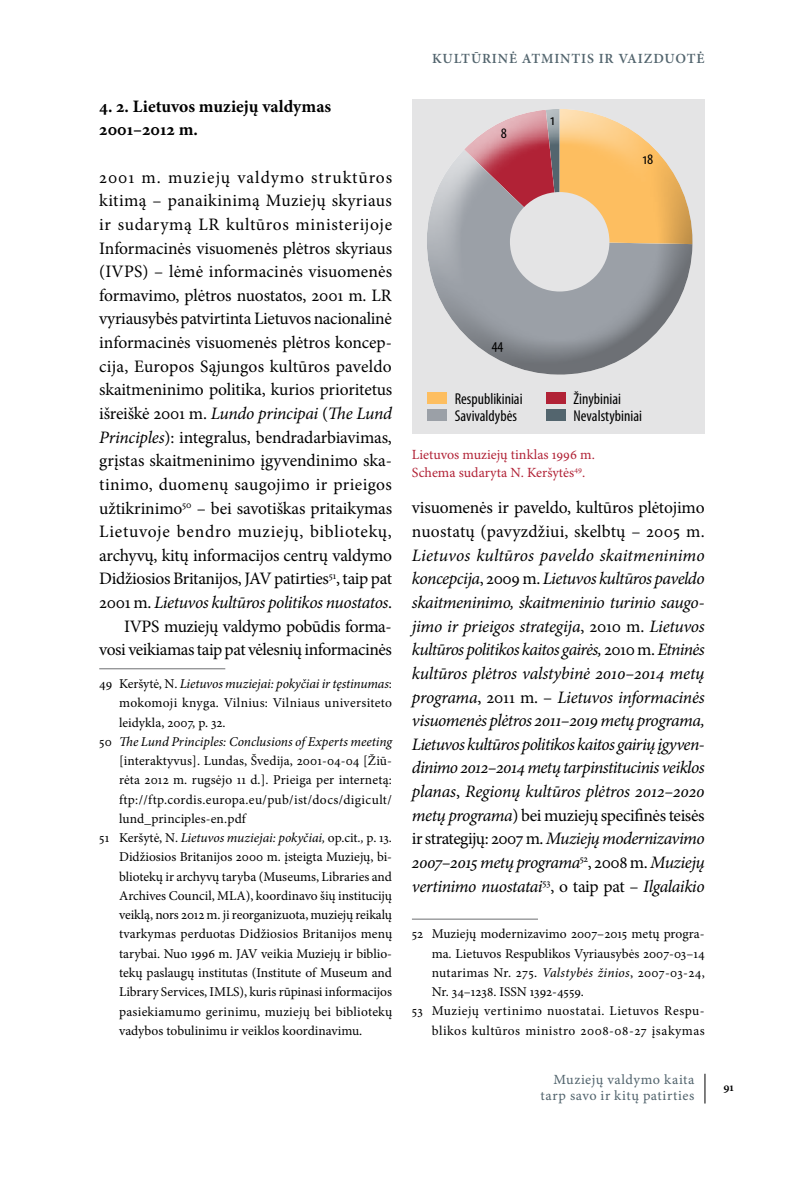
<style>
.page{position:relative;width:804px;height:1191px;background:#fff}
.page>*{position:absolute;margin:0;border:0;box-sizing:border-box;transform-origin:0 0}
.t1{font:17.5px/23.6px "Minion Pro";letter-spacing:-.005em;color:#000;text-align:right}
.t2{font:italic 17.5px/23.6px "Minion Pro";letter-spacing:-.025em;color:#000;text-align:justify}
.t3{font:700 17.5px/23.6px "Minion Pro";color:#000}
.t4{font:condensed 15.75px/17.5px "Myriad Pro";color:#000}
.t5{font:14px/17.5px "Minion Pro";color:#b12236}
.t6{font:14px/15.8px "Minion Pro Capt";letter-spacing:.04em;color:#53656e;text-align:right}
.t7{font:600 14px "Minion Pro";letter-spacing:.06em;color:#53656e}
.t8{font:13.47px "Minion Pro";color:#000}
.t9{font:italic 13.47px "Minion Pro";letter-spacing:-.005em;color:#000}
.t10{font:13.47px "Minion Pro";letter-spacing:.02em;color:#000}
.t11{font:13.47px "Minion Pro";letter-spacing:.025em;color:#000}
.t12{font:13.47px "Minion Pro";letter-spacing:.035em;color:#000}
.t13{font:13.47px "Minion Pro";letter-spacing:.04em;color:#000}
.t14{font:600 12.25px "Minion Pro";color:#000}
.s1{font-style:italic}
.s2{font-style:normal}
</style>
<div class="page">
<hr style="left:704px;top:1073px;width:1px;height:30px;background:#000">
<hr style="left:99px;top:668px;width:126px;height:1px;background:#6d6e71">
<hr style="left:412px;top:918px;width:126px;height:1px;background:#6d6e71">
<div style="left:412px;top:99px;width:292px;height:335px;background:#e4e4e5"></div>
<div style="left:424px;top:107px;width:270px;height:181px;background:#fff;opacity:.75"></div>
<div style="left:424px;top:148px;width:270px;height:227px;background:#000;opacity:.3"></div>
<div style="left:427px;top:392px;width:19px;height:11px;background:#fdbe60"></div>
<div style="left:427px;top:410px;width:19px;height:11px;background:#9ba0a7"></div>
<div style="left:545px;top:392px;width:20px;height:11px;background:#b12236"></div>
<div style="left:545px;top:410px;width:20px;height:11px;background:#53656e"></div>
<div style="left:510px;top:192px;width:99px;height:99px;background:#e4e4e5;border-radius:50%"></div>
<p class="t3" style="left:99px;top:94px;width:233px">4. 2. Lietuvos muziejų valdymas<br>2001–2012 m.<sup>49</sup></p>
<p class="t1" style="left:99px;top:165px;width:294px">2001 m. muziejų valdymo struktūros kitimą – panaikinimą Muziejų skyriaus ir sudarymą LR kultūros ministerijoje Informacinės visuomenės plėtros skyriaus (IVPS) – lėmė informacinės visuomenės formavimo, plėtros nuostatos, 2001 m. LR vyriausybės patvirtinta Lietuvos nacionalinė informacinės visuomenės plėtros koncep&shy;cija, Europos Sąjungos kultūros paveldo skaitmeninimo politika, kurios prioritetus išreiškė 2001 m. <span class="s1">Lundo principai</span> (<span class="s1">The Lund Principles</span>): integralus, bendradarbiavimas, grįstas skaitmeninimo įgyvendinimo ska&shy;tinimo, duomenų saugojimo ir prieigos užtikrinimo<sup>50</sup> – bei savotiškas pritaikymas Lietuvoje bendro muziejų, bibliotekų, archyvų, kitų informacijos centrų valdymo Didžiosios Britanijos, JAV patirties<sup>51</sup>, taip pat 2001 m. <span class="s1">Lietuvos kultūros politikos nuostatos</span>.<br>IVPS muziejų valdymo pobūdis forma&shy;vosi veikiamas taip pat vėlesnių informacinės</p>
<p class="t9" style="left:99px;top:674px;width:294px"><span class="s2">49 Keršytė, N.</span> Lietuvos muziejai: pokyčiai ir tęstinumas<span class="s2">:</span></p>
<p class="t10" style="left:119px;top:694px;width:274px">mokomoji knyga. Vilnius: Vilniaus universiteto</p>
<p class="t8" style="left:119px;top:713px;width:108px">leidykla, 2007, p. 32.</p>
<p class="t9" style="left:99px;top:732px;width:294px"><span class="s2">50</span> The Lund Principles: Conclusions of Experts meeting</p>
<p class="t8" style="left:119px;top:751px;width:274px">[interaktyvus]. Lundas, Švedija, 2001-04-04 [Žiū-</p>
<p class="t8" style="left:119px;top:771px;width:274px">rėta 2012 m. rugsėjo 11 d.]. Prieiga per internetą:</p>
<p class="t11" style="left:119px;top:790px;width:274px">ftp://ftp.cordis.europa.eu/pub/ist/docs/digicult/</p>
<p class="t8" style="left:119px;top:809px;width:128px">lund_principles-en.pdf</p>
<p class="t9" style="left:99px;top:828px;width:294px"><span class="s2">51 Keršytė, N.</span> Lietuvos muziejai: pokyčiai, <span class="s2">op.cit</span>., <span class="s2">p. 13.</span></p>
<p class="t8" style="left:119px;top:848px;width:274px">Didžiosios Britanijos 2000 m. įsteigta Muziejų, bi-</p>
<p class="t8" style="left:119px;top:867px;width:274px">bliotekų ir archyvų taryba (Museums, Libraries and</p>
<p class="t8" style="left:119px;top:886px;width:274px">Archives Council, MLA), koordinavo šių institucijų</p>
<p class="t8" style="left:119px;top:906px;width:274px">veiklą, nors 2012 m. ji reorganizuota, muziejų reikalų</p>
<p class="t8" style="left:119px;top:925px;width:274px">tvarkymas perduotas Didžiosios Britanijos menų</p>
<p class="t8" style="left:119px;top:944px;width:274px">tarybai. Nuo 1996 m. JAV veikia Muziejų ir biblio-</p>
<p class="t8" style="left:119px;top:963px;width:274px">tekų paslaugų institutas (Institute of Museum and</p>
<p class="t8" style="left:119px;top:983px;width:274px">Library Services, IMLS), kuris rūpinasi informacijos</p>
<p class="t8" style="left:119px;top:1002px;width:274px">pasiekiamumo gerinimu, muziejų bei bibliotekų</p>
<p class="t8" style="left:119px;top:1021px;width:245px">vadybos tobulinimu ir veiklos koordinavimu.</p>
<p class="t7" style="left:432px;top:49px;width:274px">KULTŪRINĖ ATMINTIS IR VAIZDUOTĖ</p>
<p class="t4" style="left:501px;top:124px;width:8px">8</p>
<p class="t4" style="left:550px;top:110px;width:6px">1</p>
<p class="t4" style="left:491px;top:335px;width:13px">44</p>
<p class="t4" style="left:643px;top:150px;width:12px">18</p>
<p class="t4" style="left:455px;top:389px;width:69px">Respublikiniai<br>Savivaldybės</p>
<p class="t4" style="left:573px;top:389px;width:70px">Žinybiniai<br>Nevalstybiniai</p>
<p class="t5" style="left:412px;top:446px;width:184px">Lietuvos muziejų tinklas 1996 m.<br>Schema sudaryta N. Keršytės<sup>49</sup>.</p>
<p class="t1" style="left:412px;top:496px;width:294px;text-align:left">visuomenės ir paveldo, kultūros plėtojimo nuostatų (pavyzdžiui, skelbtų – 2005 m.</p>
<p class="t2" style="left:412px;top:543px;width:294px">Lietuvos kultūros paveldo skaitmeninimo koncepcija<span class="s2">, 2009 m.</span> Lietuvos kultūros paveldo skaitmeninimo, skaitmeninio turinio saugo&shy;jimo ir prieigos strategija<span class="s2">, 2010 m.</span> Lietuvos kultūros politikos kaitos gairės, <span class="s2">2010 m.</span> Etninės kultūros plėtros valstybinė 2010–2014 metų programa<span class="s2">, 2011 m. –</span> Lietuvos informacinės visuomenės plėtros 2011–2019 metų programa, Lietuvos kultūros politikos kaitos gairių įgyven&shy;dinimo 2012–2014 metų tarpinstitucinis veiklos planas<span class="s2">,</span> Regionų kultūros plėtros 2012–2020 metų programa<span class="s2">) bei muziejų specifinės teisės ir strategijų: 2007 m.</span> Muziejų modernizavimo 2007–2015 metų programa<sup>52</sup><span class="s2">, 2008 m.</span> Muziejų vertinimo nuostatai<sup>53</sup><span class="s2">, o taip pat –</span> Ilgalaikio</p>
<p class="t8" style="left:412px;top:925px;width:294px">52 Muziejų modernizavimo 2007–2015 metų progra-</p>
<p class="t8" style="left:432px;top:944px;width:274px">ma<span class="s1">.</span> Lietuvos Respublikos Vyriausybės 2007-03–14</p>
<p class="t10" style="left:432px;top:963px;width:274px">nutarimas Nr. 275. <span class="s1">Valstybės žinios</span>, 2007-03-24,</p>
<p class="t8" style="left:432px;top:982px;width:154px">Nr. 34–1238. ISSN 1392-4559.</p>
<p class="t12" style="left:412px;top:1002px;width:294px">53 Muziejų vertinimo nuostatai. Lietuvos Respu-</p>
<p class="t13" style="left:432px;top:1021px;width:274px">blikos kultūros ministro 2008-08-27 įsakymas</p>
<p class="t6" style="left:540px;top:1072px;width:155px">Muziejų valdymo kaita tarp savo ir kitų patirties</p>
<p class="t14" style="left:723px;top:1078px;width:12px">91</p>
</div>
